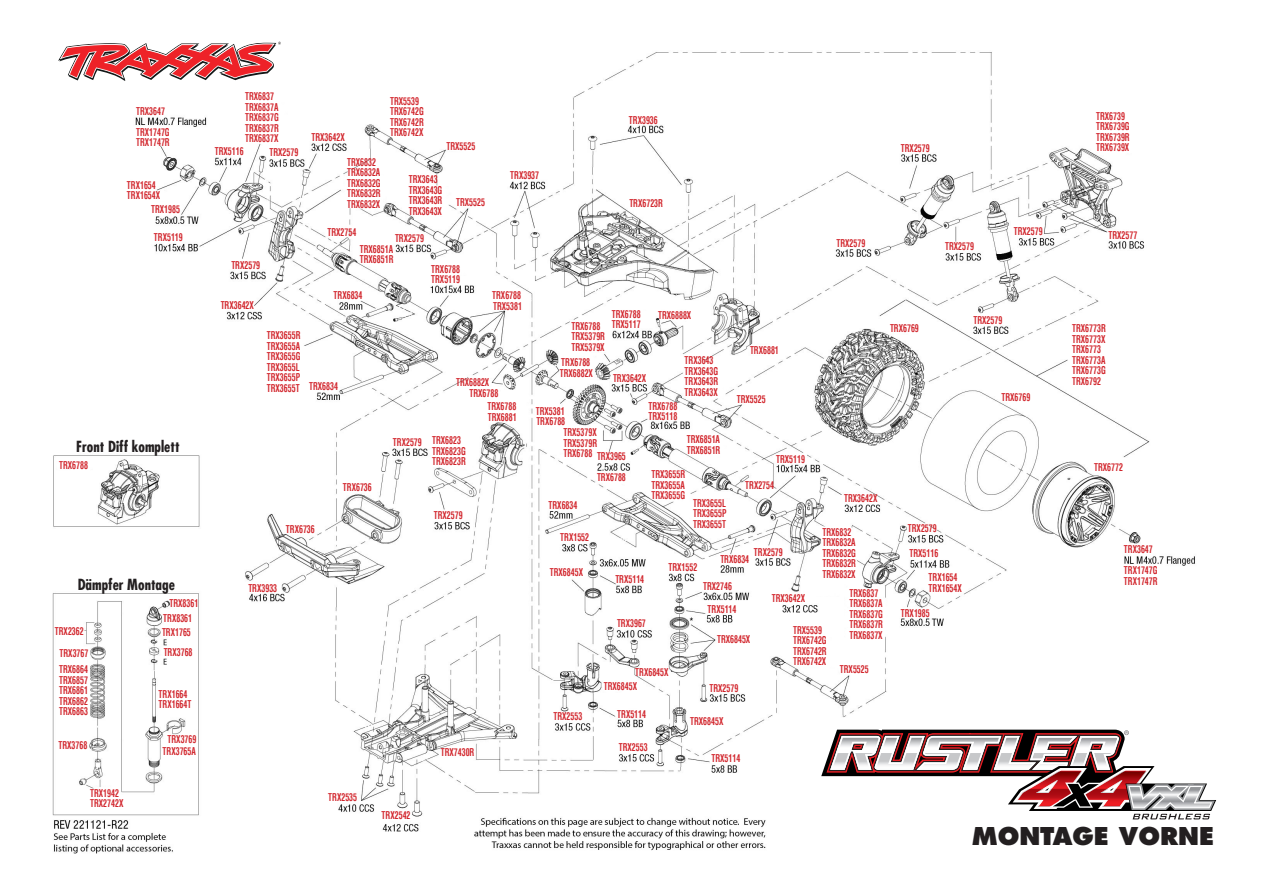
<style>
.page{position:relative;width:1263px;height:893px;background:#fff}
.page>*{position:absolute;margin:0;border:0;box-sizing:border-box;transform-origin:0 0}
.t1{font:800 24px "Futura LT";color:#231f20}
.t2{font:700 condensed 15px "Futura LT";color:#231f20}
.t3{font:700 condensed 10.5px/10.5px "Helvetica LT";color:#d1232a;scale:.75 1}
</style>
<div class="page">
<img style="left:52px;top:52px;width:1165px;height:802px">
<svg style="left:821px;top:730px;width:395px;height:89px"></svg>
<svg style="left:58px;top:41px;width:223px;height:40px"></svg>
<svg style="left:819px;top:496px;width:41px;height:89px"></svg>
<p class="t3" style="left:136px;top:106px;width:40px">TRX3647</p>
<p class="t3" style="left:136px;top:127px;width:46px">TRX1747G<br>TRX1747R</p>
<p class="t3" style="left:127px;top:180px;width:46px">TRX1654<br>TRX1654X</p>
<p class="t3" style="left:151px;top:204px;width:40px">TRX1985</p>
<p class="t3" style="left:154px;top:232px;width:40px">TRX5119</p>
<p class="t2" style="left:76px;top:437px;width:105px">Front Diff komplett</p>
<p class="t3" style="left:59px;top:460px;width:40px">TRX6788</p>
<p class="t2" style="left:78px;top:575px;width:99px">Dämpfer Montage</p>
<p class="t3" style="left:55px;top:626px;width:40px">TRX2362</p>
<p class="t3" style="left:60px;top:648px;width:40px">TRX3767</p>
<p class="t3" style="left:59px;top:664px;width:40px;text-align:justify">TRX6864<br>TRX6857<br>TRX6861<br>TRX6862<br>TRX6863</p>
<p class="t3" style="left:58px;top:740px;width:40px">TRX3768</p>
<p class="t3" style="left:169px;top:598px;width:40px">TRX8361</p>
<p class="t3" style="left:163px;top:613px;width:40px">TRX8361</p>
<p class="t3" style="left:162px;top:627px;width:40px">TRX1765</p>
<p class="t3" style="left:164px;top:647px;width:40px">TRX3768</p>
<p class="t3" style="left:159px;top:689px;width:45px">TRX1664<br>TRX1664T</p>
<p class="t3" style="left:168px;top:733px;width:40px">TRX3769</p>
<p class="t3" style="left:163px;top:746px;width:46px">TRX3765A</p>
<p class="t3" style="left:245px;top:91px;width:46px">TRX6837<br>TRX6837A<br>TRX6837G<br>TRX6837R<br>TRX6837X</p>
<p class="t3" style="left:215px;top:146px;width:40px">TRX5116</p>
<p class="t3" style="left:269px;top:147px;width:40px">TRX2579</p>
<p class="t3" style="left:311px;top:132px;width:46px">TRX3642X</p>
<p class="t3" style="left:347px;top:157px;width:46px">TRX6832<br>TRX6832A<br>TRX6832G<br>TRX6832R<br>TRX6832X</p>
<p class="t3" style="left:390px;top:95px;width:46px">TRX5539<br>TRX6742G<br>TRX6742R<br>TRX6742X</p>
<p class="t3" style="left:446px;top:141px;width:40px">TRX5525</p>
<p class="t3" style="left:409px;top:174px;width:46px">TRX3643<br>TRX3643G<br>TRX3643R<br>TRX3643X</p>
<p class="t3" style="left:456px;top:196px;width:40px">TRX5525</p>
<p class="t3" style="left:510px;top:170px;width:40px">TRX3937</p>
<p class="t3" style="left:629px;top:115px;width:40px">TRX3936</p>
<p class="t3" style="left:629px;top:198px;width:46px">TRX6723R</p>
<p class="t3" style="left:1096px;top:110px;width:46px">TRX6739<br>TRX6739G<br>TRX6739R</p>
<p class="t3" style="left:901px;top:142px;width:40px">TRX2579</p>
<p class="t3" style="left:1096px;top:142px;width:46px">TRX6739X</p>
<p class="t3" style="left:231px;top:260px;width:40px">TRX2579</p>
<p class="t3" style="left:221px;top:300px;width:46px">TRX3642X</p>
<p class="t3" style="left:267px;top:330px;width:46px;text-align:justify">TRX3655R TRX3655A TRX3655G TRX3655L TRX3655P TRX3655T</p>
<p class="t3" style="left:327px;top:227px;width:40px">TRX2754</p>
<p class="t3" style="left:395px;top:232px;width:40px">TRX2579</p>
<p class="t3" style="left:360px;top:243px;width:46px">TRX6851A<br>TRX6851R</p>
<p class="t3" style="left:334px;top:290px;width:40px">TRX6834</p>
<p class="t3" style="left:431px;top:263px;width:40px">TRX6788</p>
<p class="t3" style="left:431px;top:274px;width:40px">TRX5119</p>
<p class="t3" style="left:492px;top:290px;width:40px">TRX6788</p>
<p class="t3" style="left:493px;top:300px;width:40px">TRX5381</p>
<p class="t3" style="left:309px;top:380px;width:40px">TRX6834</p>
<p class="t3" style="left:343px;top:482px;width:40px">TRX6736</p>
<p class="t3" style="left:393px;top:437px;width:40px">TRX2579</p>
<p class="t3" style="left:456px;top:377px;width:46px">TRX6882X</p>
<p class="t3" style="left:469px;top:388px;width:40px">TRX6788</p>
<p class="t3" style="left:487px;top:401px;width:40px">TRX6788</p>
<p class="t3" style="left:432px;top:435px;width:46px">TRX6823<br>TRX6823G<br>TRX6823R</p>
<p class="t3" style="left:488px;top:412px;width:40px">TRX6881</p>
<p class="t3" style="left:434px;top:510px;width:40px">TRX2579</p>
<p class="t3" style="left:286px;top:524px;width:40px">TRX6736</p>
<p class="t3" style="left:248px;top:582px;width:40px">TRX3933</p>
<p class="t3" style="left:441px;top:747px;width:46px">TRX7430R</p>
<p class="t3" style="left:836px;top:237px;width:40px">TRX2579</p>
<p class="t3" style="left:945px;top:241px;width:40px">TRX2579</p>
<p class="t3" style="left:1014px;top:226px;width:40px">TRX2579</p>
<p class="t3" style="left:1108px;top:229px;width:40px">TRX2577</p>
<p class="t3" style="left:612px;top:309px;width:40px">TRX6788<br>TRX5117</p>
<p class="t3" style="left:571px;top:321px;width:46px">TRX6788<br>TRX5379R<br>TRX5379X</p>
<p class="t3" style="left:658px;top:310px;width:46px">TRX6888X</p>
<p class="t3" style="left:685px;top:355px;width:46px">TRX3643<br>TRX3643G<br>TRX3643R<br>TRX3643X</p>
<p class="t3" style="left:687px;top:434px;width:46px">TRX6851A<br>TRX6851R</p>
<p class="t3" style="left:561px;top:357px;width:40px">TRX6788</p>
<p class="t3" style="left:560px;top:368px;width:46px">TRX6882X</p>
<p class="t3" style="left:613px;top:373px;width:46px">TRX3642X</p>
<p class="t3" style="left:648px;top:401px;width:40px">TRX6788<br>TRX5118</p>
<p class="t3" style="left:536px;top:406px;width:40px">TRX5381</p>
<p class="t3" style="left:536px;top:415px;width:40px">TRX6788</p>
<p class="t3" style="left:563px;top:427px;width:46px">TRX5379X</p>
<p class="t3" style="left:563px;top:438px;width:46px">TRX5379R<br>TRX6788</p>
<p class="t3" style="left:597px;top:451px;width:40px">TRX3965</p>
<p class="t3" style="left:750px;top:345px;width:40px">TRX6881</p>
<p class="t3" style="left:737px;top:394px;width:40px">TRX5525</p>
<p class="t3" style="left:776px;top:454px;width:40px">TRX5119</p>
<p class="t3" style="left:890px;top:323px;width:40px">TRX6769</p>
<p class="t3" style="left:549px;top:500px;width:40px">TRX6834</p>
<p class="t3" style="left:560px;top:532px;width:40px">TRX1552</p>
<p class="t3" style="left:550px;top:567px;width:46px">TRX6845X</p>
<p class="t3" style="left:651px;top:469px;width:46px;text-align:justify">TRX3655R TRX3655A TRX3655G</p>
<p class="t3" style="left:597px;top:472px;width:40px">TRX6788</p>
<p class="t3" style="left:745px;top:480px;width:40px">TRX2754</p>
<p class="t3" style="left:844px;top:493px;width:46px">TRX3642X</p>
<p class="t3" style="left:693px;top:497px;width:46px;text-align:justify">TRX3655L TRX3655P TRX3655T</p>
<p class="t3" style="left:822px;top:527px;width:46px">TRX6832<br>TRX6832A<br>TRX6832G<br>TRX6832R<br>TRX6832X</p>
<p class="t3" style="left:754px;top:547px;width:40px">TRX2579</p>
<p class="t3" style="left:720px;top:554px;width:40px">TRX6834</p>
<p class="t3" style="left:703px;top:581px;width:40px">TRX2746</p>
<p class="t3" style="left:668px;top:562px;width:40px">TRX1552</p>
<p class="t3" style="left:615px;top:574px;width:40px">TRX5114</p>
<p class="t3" style="left:849px;top:588px;width:46px">TRX6837<br>TRX6837A<br>TRX6837G<br>TRX6837R<br>TRX6837X</p>
<p class="t3" style="left:772px;top:592px;width:46px">TRX3642X</p>
<p class="t3" style="left:708px;top:603px;width:40px">TRX5114</p>
<p class="t3" style="left:617px;top:618px;width:40px">TRX3967</p>
<p class="t3" style="left:793px;top:624px;width:46px">TRX5539<br>TRX6742G<br>TRX6742R<br>TRX6742X</p>
<p class="t3" style="left:717px;top:633px;width:46px">TRX6845X</p>
<p class="t3" style="left:840px;top:664px;width:40px">TRX5525</p>
<p class="t3" style="left:635px;top:667px;width:46px">TRX6845X</p>
<p class="t3" style="left:908px;top:523px;width:40px">TRX2579</p>
<p class="t3" style="left:909px;top:548px;width:40px">TRX5116</p>
<p class="t3" style="left:929px;top:572px;width:46px">TRX1654<br>TRX1654X</p>
<p class="t3" style="left:901px;top:608px;width:40px">TRX1985</p>
<p class="t3" style="left:604px;top:681px;width:46px">TRX6845X</p>
<p class="t3" style="left:709px;top:683px;width:40px">TRX2579</p>
<p class="t3" style="left:553px;top:711px;width:40px">TRX2553</p>
<p class="t3" style="left:617px;top:709px;width:40px">TRX5114</p>
<p class="t3" style="left:690px;top:716px;width:46px">TRX6845X</p>
<p class="t3" style="left:619px;top:742px;width:40px">TRX2553</p>
<p class="t3" style="left:711px;top:753px;width:40px">TRX5114</p>
<p class="t3" style="left:973px;top:314px;width:40px">TRX2579</p>
<p class="t3" style="left:1001px;top:392px;width:40px">TRX6769</p>
<p class="t3" style="left:1072px;top:323px;width:46px">TRX6773R<br>TRX6773X<br>TRX6773<br>TRX6773A<br>TRX6773G<br>TRX6792</p>
<p class="t3" style="left:1094px;top:462px;width:40px">TRX6772</p>
<p class="t3" style="left:1124px;top:544px;width:40px">TRX3647</p>
<p class="t3" style="left:1124px;top:565px;width:46px">TRX1747G<br>TRX1747R</p>
<p class="t3" style="left:90px;top:787px;width:40px">TRX1942</p>
<p class="t3" style="left:90px;top:798px;width:46px">TRX2742X</p>
<p class="t3" style="left:328px;top:791px;width:40px">TRX2535</p>
<p class="t3" style="left:382px;top:810px;width:40px">TRX2542</p>
<p class="t1" style="left:972px;top:821px;width:244px">MONTAGE VORNE</p>
</div>
